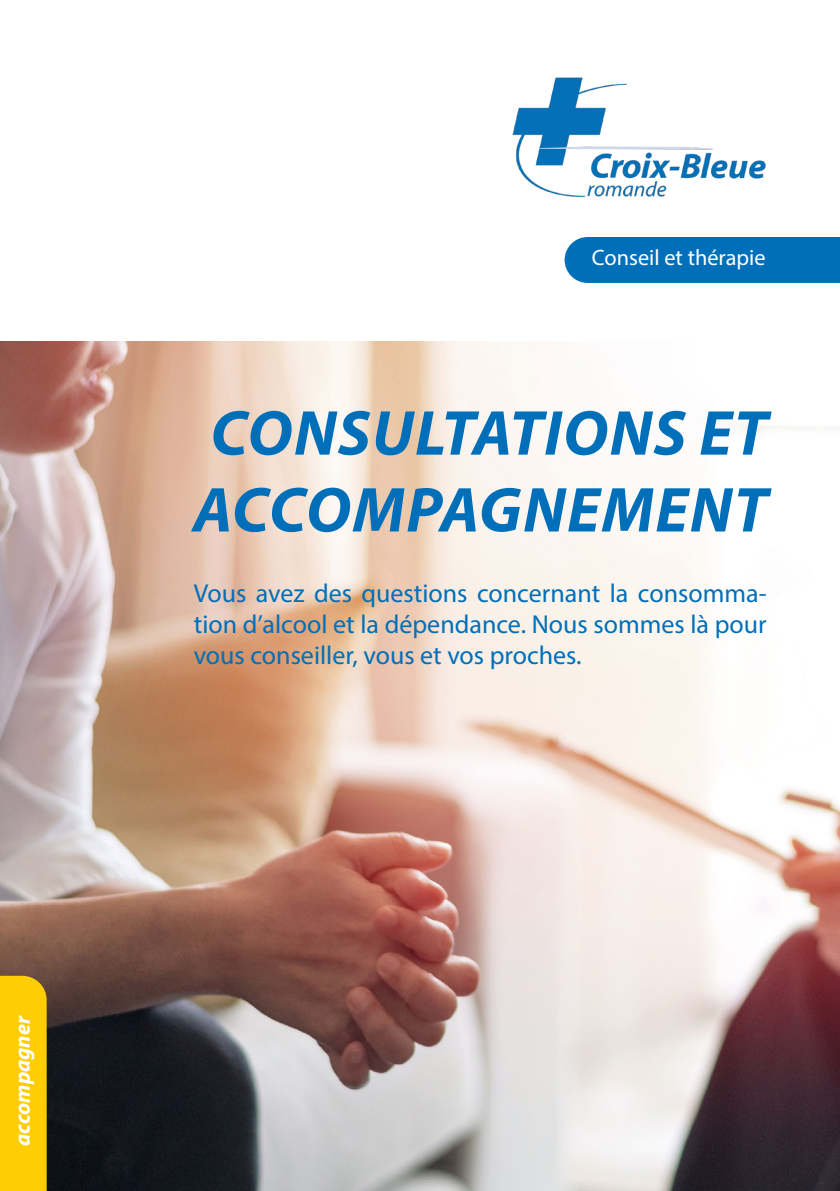
<style>
.page{position:relative;width:840px;height:1191px;background:#fff}
.page>*{position:absolute;margin:0;border:0;box-sizing:border-box;transform-origin:0 0}
.t1{font:italic 700 64px/76.8px "Myriad Pro";letter-spacing:.02em;color:#006fb9}
.t2{font:26px/31.2px "Myriad Pro";color:#006fb9;text-align:justify}
.t3{font:22.2px "Myriad Pro";color:#fff}
.t4{font:italic 700 22px "Myriad Pro";color:#fff}
</style>
<div class="page">
<img style="left:0;top:342px;width:839px;height:849px">
<div style="left:0;top:975px;width:47px;height:216px;background:#ffcd04"></div>
<div style="left:564px;top:237px;width:275px;height:46px;background:#006fb9"></div>
<img style="left:512px;top:77px;width:254px;height:121px">
<p class="t4" style="left:8px;top:1145px;width:132px;rotate:-90deg">accompagner</p>
<p class="t3" style="left:591px;top:244px;width:175px">Conseil et thérapie</p>
<h1 class="t1" style="left:192px;top:393px;width:576px">CONSULTATIONS ET<br>ACCOMPAGNEMENT</h1>
<p class="t2" style="left:194px;top:577px;width:574px">Vous avez des questions concernant la consomma&shy;tion d’alcool et la dépendance. Nous sommes là pour vous conseiller, vous et vos proches.</p>
</div>
